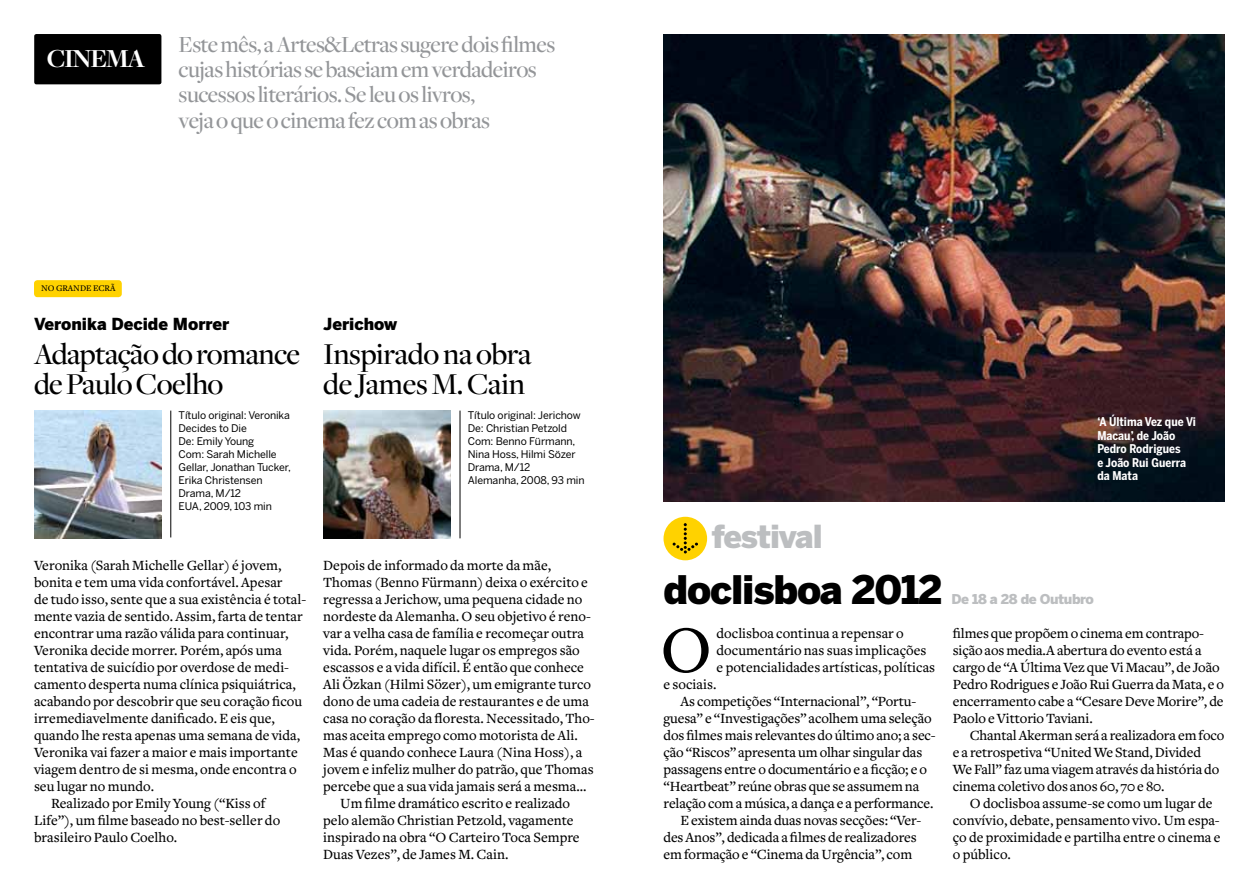
<style>
.page{position:relative;width:1259px;height:893px;background:#fff}
.page>*{position:absolute;margin:0;border:0;box-sizing:border-box;transform-origin:0 0}
.t1{font:500 69px "Freight Text";color:#000}
.t2{font:900 39px "Benton Sans";letter-spacing:-.03em;color:#000}
.t3{font:500 31.5px/30px "Freight Disp";letter-spacing:-.02em;color:#000}
.t4{font:900 31.5px "Benton Sans";letter-spacing:-.04em;color:#bcbec0}
.t5{font:700 27px "Freight Disp";letter-spacing:-.05em;color:#fff}
.t6{font:500 24px/25.5px "Freight Disp";letter-spacing:-.02em;color:#939598}
.t7{font:900 16.5px "Benton Sans";color:#000}
.t8{font:500 14.7px/17px "Freight Text";color:#000}
.t9{font:900 13.5px "Benton Sans";letter-spacing:-.03em;color:#bcbec0}
.t10{font:700 12px/13.5px "Benton Sans Cond";color:#fff}
.t11{font:10.5px/13px "Benton Sans";letter-spacing:-.01em;color:#000}
.t12{font:500 9px "Freight Text";color:#000}
</style>
<div class="page">
<div style="left:34px;top:34px;width:127px;height:50px;background:#000;border-radius:2px"></div>
<img style="left:663px;top:34px;width:562px;height:468px">
<img style="left:323px;top:411px;width:128px;height:127px">
<hr style="left:460px;top:411px;width:1px;height:127px;background:#000">
<img style="left:34px;top:411px;width:128px;height:127px">
<hr style="left:170px;top:411px;width:1px;height:126px;background:#000">
<div style="left:34px;top:280px;width:88px;height:17px;background:#ffd200;border-radius:3px"></div>
<div style="left:663px;top:517px;width:44px;height:43px;background:#ffd200;border-radius:50%"></div>
<svg style="left:672px;top:523px;width:26px;height:30px"></svg>
<h3 class="t5" style="left:47px;top:44px;width:100px">cinema</h3>
<h3 class="t6" style="left:179px;top:32px;width:378px">Este mês, a Artes&amp;Letras sugere dois filmes cujas histórias se baseiam em verdadeiros sucessos literários. Se leu os livros,<br>veja o que o cinema fez com as obras</h3>
<p class="t12" style="left:41px;top:283px;width:22px">no grande</p>
<p class="t12" style="left:93px;top:283px;width:7px">ecr</p>
<p class="t12" style="left:110px;top:283px;width:5px">ã</p>
<p class="t7" style="left:34px;top:314px;width:197px">Veronika Decide Morrer</p>
<h3 class="t3" style="left:34px;top:340px;width:268px">Adaptação do romance de Paulo Coelho</h3>
<p class="t11" style="left:179px;top:408px;width:114px">Título original: Veronika<br>Decides to Die<br>De: Emily Young<br>Com: Sarah Michelle<br>Gellar, Jonathan Tucker,<br>Erika Christensen<br>Drama, M/12<br>EUA, 2009, 103 min</p>
<p class="t7" style="left:323px;top:314px;width:75px">Jerichow</p>
<h3 class="t3" style="left:323px;top:340px;width:210px">Inspirado na obra de James M. Cain</h3>
<p class="t11" style="left:468px;top:408px;width:118px">Título original: Jerichow<br>De: Christian Petzold<br>Com: Benno Fürmann,<br>Nina Hoss, Hilmi Sözer<br>Drama, M/12<br>Alemanha, 2008, 93 min</p>
<p class="t8" style="left:34px;top:557px;width:249px">Veronika (Sarah Michelle Gellar) é jovem,</p>
<p class="t8" style="left:34px;top:574px;width:250px">bonita e tem uma vida confortável. Apesar</p>
<p class="t8" style="left:34px;top:591px;width:274px">de tudo isso, sente que a sua existência é total-</p>
<p class="t8" style="left:34px;top:608px;width:270px">mente vazia de sentido. Assim, farta de tentar</p>
<p class="t8" style="left:34px;top:625px;width:256px">encontrar uma razão válida para continuar,</p>
<p class="t8" style="left:34px;top:642px;width:249px">Veronika decide morrer. Porém, após uma</p>
<p class="t8" style="left:34px;top:659px;width:257px">tentativa de suicídio por overdose de medi-</p>
<p class="t8" style="left:34px;top:676px;width:263px">camento desperta numa clínica psiquiátrica,</p>
<p class="t8" style="left:34px;top:693px;width:270px">acabando por descobrir que seu coração ficou</p>
<p class="t8" style="left:34px;top:710px;width:242px">irremediavelmente danificado. E eis que,</p>
<p class="t8" style="left:34px;top:727px;width:268px">quando lhe resta apenas uma semana de vida,</p>
<p class="t8" style="left:34px;top:744px;width:265px">Veronika vai fazer a maior e mais importante</p>
<p class="t8" style="left:34px;top:761px;width:264px">viagem dentro de si mesma, onde encontra o</p>
<p class="t8" style="left:34px;top:778px;width:122px">seu lugar no mundo.</p>
<p class="t8" style="left:51px;top:795px;width:216px">Realizado por Emily Young (“Kiss of</p>
<p class="t8" style="left:34px;top:812px;width:248px">Life”), um filme baseado no best-seller do</p>
<p class="t8" style="left:34px;top:829px;width:145px">brasileiro Paulo Coelho.</p>
<p class="t8" style="left:323px;top:557px;width:229px">Depois de informado da morte da mãe,</p>
<p class="t8" style="left:323px;top:574px;width:266px">Thomas (Benno Fürmann) deixa o exército e</p>
<p class="t8" style="left:323px;top:591px;width:261px">regressa a Jerichow, uma pequena cidade no</p>
<p class="t8" style="left:323px;top:608px;width:269px">nordeste da Alemanha. O seu objetivo é reno-</p>
<p class="t8" style="left:323px;top:625px;width:262px">var a velha casa de família e recomeçar outra</p>
<p class="t8" style="left:323px;top:642px;width:258px">vida. Porém, naquele lugar os empregos são</p>
<p class="t8" style="left:323px;top:659px;width:262px">escassos e a vida difícil. É então que conhece</p>
<p class="t8" style="left:323px;top:676px;width:269px">Ali Özkan (Hilmi Sözer), um emigrante turco</p>
<p class="t8" style="left:323px;top:693px;width:267px">dono de uma cadeia de restaurantes e de uma</p>
<p class="t8" style="left:323px;top:710px;width:273px">casa no coração da floresta. Necessitado, Tho-</p>
<p class="t8" style="left:323px;top:727px;width:256px">mas aceita emprego como motorista de Ali.</p>
<p class="t8" style="left:323px;top:744px;width:260px">Mas é quando conhece Laura (Nina Hoss), a</p>
<p class="t8" style="left:323px;top:761px;width:272px">jovem e infeliz mulher do patrão, que Thomas</p>
<p class="t8" style="left:323px;top:778px;width:265px">percebe que a sua vida jamais será a mesma...</p>
<p class="t8" style="left:340px;top:795px;width:231px">Um filme dramático escrito e realizado</p>
<p class="t8" style="left:323px;top:812px;width:252px">pelo alemão Christian Petzold, vagamente</p>
<p class="t8" style="left:323px;top:829px;width:258px">inspirado na obra “O Carteiro Toca Sempre</p>
<p class="t8" style="left:323px;top:846px;width:187px">Duas Vezes”, de James M. Cain.</p>
<p class="t10" style="left:1097px;top:415px;width:100px">‘A Última Vez que Vi<br>Macau’, de João<br>Pedro Rodrigues<br>e João Rui Guerra da Mata</p>
<h3 class="t4" style="left:711px;top:517px;width:113px">festival</h3>
<h2 class="t2" style="left:663px;top:566px;width:281px">doclisboa 2012</h2>
<h1 class="t1" style="left:660px;top:612px;width:53px">O</h1>
<p class="t8" style="left:716px;top:625px;width:220px">doclisboa continua a repensar o documentário nas suas implicações e potencialidades artísticas, políticas</p>
<p class="t8" style="left:663px;top:676px;width:54px">e sociais.</p>
<p class="t8" style="left:680px;top:693px;width:237px">As competições “Internacional”, “Portu-</p>
<p class="t8" style="left:663px;top:710px;width:270px">guesa” e “Investigações” acolhem uma seleção</p>
<p class="t8" style="left:663px;top:727px;width:274px">dos filmes mais relevantes do último ano; a sec-</p>
<p class="t8" style="left:663px;top:744px;width:260px">ção “Riscos” apresenta um olhar singular das</p>
<p class="t8" style="left:663px;top:761px;width:265px">passagens entre o documentário e a ficção; e o</p>
<p class="t8" style="left:663px;top:778px;width:257px">“Heartbeat” reúne obras que se assumem na</p>
<p class="t8" style="left:663px;top:795px;width:271px">relação com a música, a dança e a performance.</p>
<p class="t8" style="left:680px;top:812px;width:242px">E existem ainda duas novas secções: “Ver-</p>
<p class="t8" style="left:663px;top:829px;width:255px">des Anos”, dedicada a filmes de realizadores</p>
<p class="t8" style="left:663px;top:846px;width:250px">em formação e “Cinema da Urgência”, com</p>
<p class="t9" style="left:951px;top:591px;width:144px">De 18 a 28 de Outubro</p>
<p class="t8" style="left:952px;top:625px;width:273px">filmes que propõem o cinema em contrapo&shy;sição aos media.A abertura do evento está a cargo de “A Última Vez que Vi Macau”, de João Pedro Rodrigues e João Rui Guerra da Mata, e o encerramento cabe a “Cesare Deve Morire”, de Paolo e Vittorio Taviani.</p>
<p class="t8" style="left:952px;top:727px;width:273px;text-indent:17px">Chantal Akerman será a realizadora em foco e a retrospetiva “United We Stand, Divided<br>We Fall” faz uma viagem através da história do cinema coletivo dos anos 60, 70 e 80.</p>
<p class="t8" style="left:952px;top:795px;width:269px;text-indent:17px">O doclisboa assume-se como um lugar de convívio, debate, pensamento vivo. Um espa&shy;ço de proximidade e partilha entre o cinema e o público.</p>
</div>
